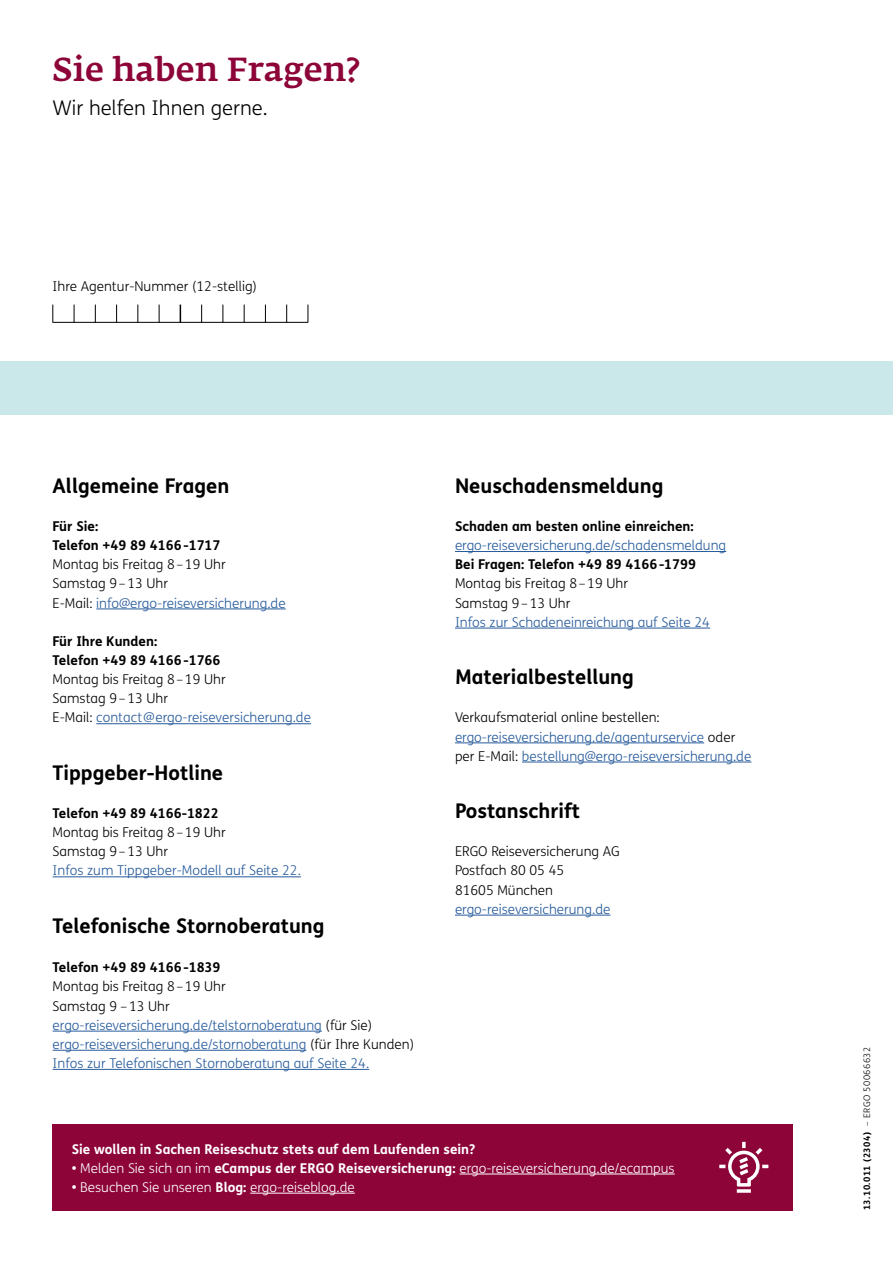
<style>
.page{position:relative;width:893px;height:1263px;background:#fff}
.page>*{position:absolute;margin:0;border:0;box-sizing:border-box;transform-origin:0 0}
.t1{font:500 33px "Fedra Serif A Pro";letter-spacing:.01em;color:#8d0439}
.t2{font:700 20.25px "FS Me";color:#000}
.t3{font:300 20.25px "FS Me";color:#000}
.t4{font:300 13.5px/19.2px "FS Me";color:#275b9b}
.t5{font:300 13.5px/19.2px "FS Me";color:#000}
.t6{font:700 13.5px/19.2px "FS Me";color:#000}
.t7{font:300 13.5px "FS Me";color:#fff}
.t8{font:700 13.5px "FS Me";color:#fff}
.t9{font:700 9px "FS Me";letter-spacing:.05em;color:#000}
.s1{color:#275b9b}
.s2{color:#000}
.s3{font-weight:700}
.s4{font-weight:300}
</style>
<div class="page">
<hr style="left:96px;top:609px;width:190px;height:1px;background:#275b9b">
<hr style="left:96px;top:723px;width:215px;height:1px;background:#275b9b">
<hr style="left:53px;top:876px;width:248px;height:1px;background:#275b9b">
<hr style="left:53px;top:1031px;width:269px;height:1px;background:#275b9b">
<hr style="left:53px;top:1050px;width:253px;height:1px;background:#275b9b">
<hr style="left:53px;top:1069px;width:316px;height:1px;background:#275b9b">
<div style="left:0;top:361px;width:893px;height:54px;background:#cae7ea"></div>
<hr style="left:455px;top:551px;width:271px;height:1px;background:#275b9b">
<hr style="left:455px;top:628px;width:255px;height:1px;background:#275b9b">
<hr style="left:455px;top:743px;width:249px;height:1px;background:#275b9b">
<hr style="left:522px;top:762px;width:229px;height:1px;background:#275b9b">
<hr style="left:455px;top:915px;width:155px;height:1px;background:#275b9b">
<hr style="left:53px;top:322px;width:255px;height:1px;background:#000">
<svg style="left:53px;top:305px;width:1px;height:18px"></svg>
<svg style="left:74px;top:305px;width:1px;height:18px"></svg>
<svg style="left:95px;top:305px;width:1px;height:18px"></svg>
<svg style="left:116px;top:305px;width:1px;height:18px"></svg>
<svg style="left:138px;top:305px;width:1px;height:18px"></svg>
<svg style="left:159px;top:305px;width:1px;height:18px"></svg>
<svg style="left:180px;top:305px;width:1px;height:18px"></svg>
<svg style="left:201px;top:305px;width:1px;height:18px"></svg>
<svg style="left:223px;top:305px;width:1px;height:18px"></svg>
<svg style="left:244px;top:305px;width:1px;height:18px"></svg>
<svg style="left:265px;top:305px;width:1px;height:18px"></svg>
<svg style="left:286px;top:305px;width:1px;height:18px"></svg>
<svg style="left:308px;top:305px;width:1px;height:18px"></svg>
<div style="left:53px;top:1124px;width:740px;height:86px;background:#8d0439"></div>
<hr style="left:459px;top:1174px;width:216px;height:1px;background:#fff">
<hr style="left:250px;top:1193px;width:105px;height:1px;background:#fff">
<svg style="left:719px;top:1142px;width:49px;height:51px"></svg>
<h1 class="t1" style="left:53px;top:51px;width:308px">Sie haben Fragen?</h1>
<h2 class="t3" style="left:53px;top:94px;width:217px">Wir helfen Ihnen gerne.</h2>
<p class="t5" style="left:53px;top:277px;width:206px">Ihre Agentur-Nummer (12-stellig)</p>
<h2 class="t2" style="left:53px;top:470px;width:178px">Allgemeine Fragen</h2>
<p class="t6" style="left:53px;top:516px;width:169px">Für Sie:<br>Telefon +49 89 4166-1717</p>
<p class="t5" style="left:53px;top:555px;width:235px">Montag bis Freitag 8–19 Uhr<br>Samstag 9–13 Uhr<br>E-Mail: <span class="s1">info@ergo-reiseversicherung.de</span></p>
<p class="t6" style="left:53px;top:631px;width:169px">Für Ihre Kunden:<br>Telefon +49 89 4166-1766</p>
<p class="t5" style="left:53px;top:669px;width:260px">Montag bis Freitag 8–19 Uhr<br>Samstag 9–13 Uhr<br>E-Mail: <span class="s1">contact@ergo-reiseversicherung.de</span></p>
<h2 class="t2" style="left:53px;top:757px;width:172px">Tippgeber-Hotline</h2>
<p class="t6" style="left:53px;top:803px;width:168px">Telefon +49 89 4166-1822</p>
<p class="t5" style="left:53px;top:822px;width:175px">Montag bis Freitag 8–19 Uhr<br>Samstag 9–13 Uhr</p>
<p class="t4" style="left:53px;top:861px;width:250px">Infos zum Tippgeber-Modell auf Seite 22.</p>
<h2 class="t2" style="left:53px;top:910px;width:274px">Telefonische Stornoberatung</h2>
<p class="t6" style="left:53px;top:957px;width:169px">Telefon +49 89 4166-1839</p>
<p class="t4" style="left:53px;top:977px;width:363px"><span class="s2">Montag bis Freitag 8–19 Uhr<br>Samstag 9 –13 Uhr </span>ergo-reiseversicherung.de/telstornoberatung <span class="s2">(für Sie) </span>ergo-reiseversicherung.de/stornoberatung <span class="s2">(für Ihre Kunden)<br></span>Infos zur Telefonischen Stornoberatung auf Seite 24.</p>
<h2 class="t2" style="left:455px;top:470px;width:210px">Neuschadensmeldung</h2>
<p class="t6" style="left:455px;top:516px;width:240px">Schaden am besten online einreichen:</p>
<p class="t4" style="left:455px;top:535px;width:273px">ergo-reiseversicherung.de/schadensmeldung</p>
<p class="t6" style="left:455px;top:554px;width:243px">Bei Fragen: Telefon +49 89 4166-1799</p>
<p class="t5" style="left:455px;top:574px;width:175px">Montag bis Freitag 8–19 Uhr<br>Samstag 9–13 Uhr</p>
<p class="t4" style="left:455px;top:612px;width:257px">Infos zur Schadeneinreichung auf Seite 24</p>
<h2 class="t2" style="left:455px;top:661px;width:180px">Materialbestellung</h2>
<p class="t4" style="left:455px;top:708px;width:298px"><span class="s2">Verkaufsmaterial online bestellen: </span>ergo-reiseversicherung.de/agenturservice <span class="s2">oder per E-Mail:</span> bestellung@ergo-reiseversicherung.de</p>
<h2 class="t2" style="left:455px;top:795px;width:126px">Postanschrift</h2>
<p class="t5" style="left:455px;top:842px;width:166px">ERGO Reiseversicherung AG<br>Postfach 80 05 45<br>81605 München</p>
<p class="t4" style="left:455px;top:899px;width:157px">ergo-reiseversicherung.de</p>
<p class="t8" style="left:72px;top:1138px;width:405px">Sie wollen in Sachen Reiseschutz stets auf dem Laufenden sein?</p>
<p class="t7" style="left:72px;top:1159px;width:604px"><span class="s3">•</span> Melden Sie sich an im <span class="s3">eCampus der ERGO Reiseversicherung:</span> ergo-reiseversicherung.de/ecampus</p>
<p class="t7" style="left:72px;top:1178px;width:285px"><span class="s3">•</span> Besuchen Sie unseren <span class="s3">Blog:</span> ergo-reiseblog.de</p>
<p class="t9" style="left:860px;top:1210px;width:165px;rotate:-90deg">13.10.011 (2304) <span class="s4">– ERGO 50066632</span></p>
</div>
